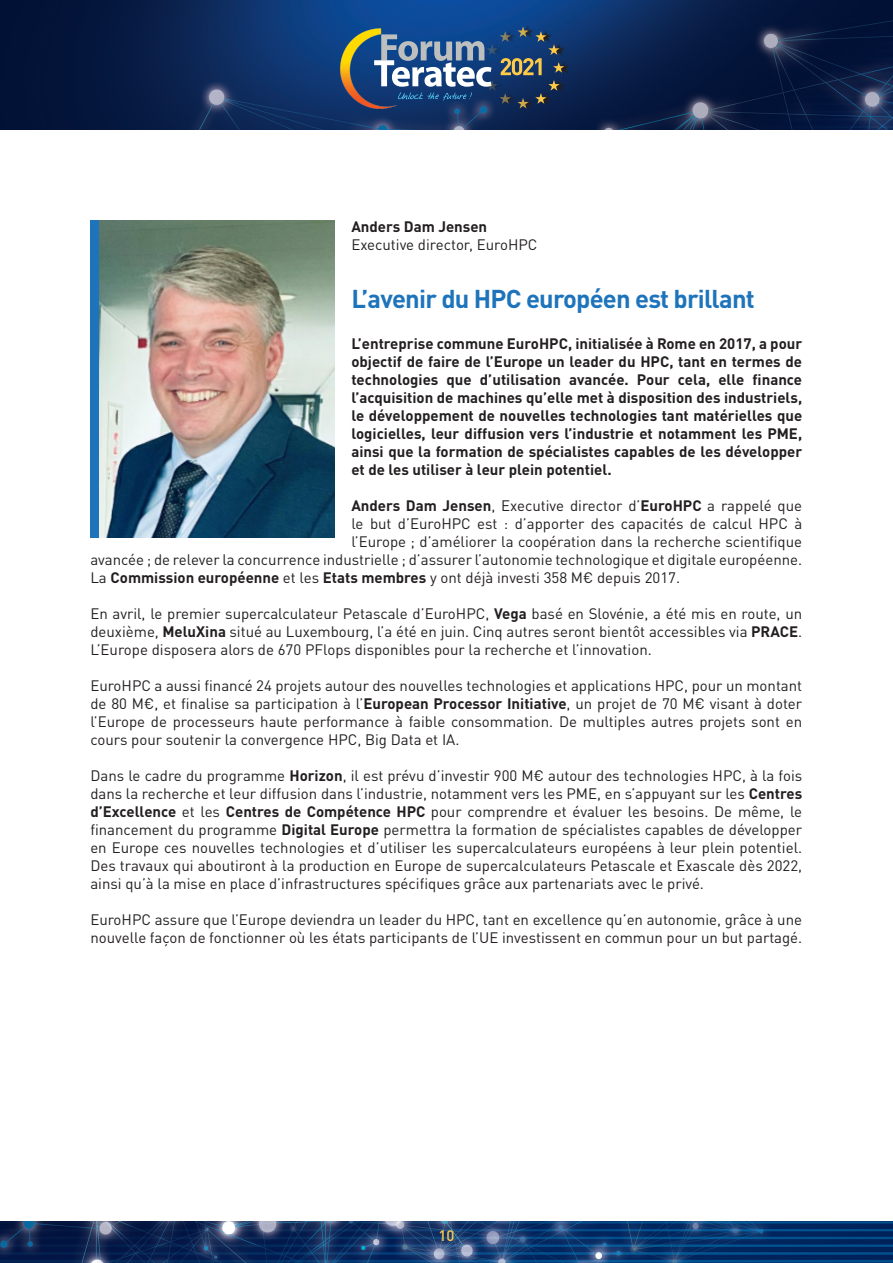
<style>
.page{position:relative;width:893px;height:1263px;background:#fff}
.page>*{position:absolute;margin:0;border:0;box-sizing:border-box;transform-origin:0 0}
.t1{font:700 25.5px "DIN Pro";letter-spacing:-.03em;color:#1e74bb}
.t2{font:15px/18px "DIN Pro";color:#231f20;text-align:justify}
.t3{font:700 15px/18px "DIN Pro";color:#231f20;text-align:justify}
.t4{font:500 15px "DIN Pro";color:#feca47}
.s1{font-weight:700}
</style>
<div class="page">
<img style="left:0;top:0;width:893px;height:130px">
<img style="left:0;top:1221px;width:893px;height:42px">
<svg style="left:490px;top:25px;width:80px;height:85px"></svg>
<svg style="left:415px;top:26px;width:149px;height:83px;background:#38577f"></svg>
<img style="left:329px;top:22px;width:86px;height:88px">
<img style="left:98px;top:220px;width:236px;height:317px">
<div style="left:90px;top:220px;width:8px;height:317px;background:#1e74bb"></div>
<p class="t3" style="left:351px;top:216px;width:137px">Anders Dam Jensen</p>
<p class="t2" style="left:351px;top:234px;width:188px">Executive director, EuroHPC</p>
<p class="t1" style="left:351px;top:277px;width:405px">L’avenir du HPC européen est brillant</p>
<p class="t3" style="left:351px;top:333px;width:452px">L’entreprise commune EuroHPC, initialisée à Rome en 2017, a pour objectif de faire de l’Europe un leader du HPC, tant en termes de technologies que d’utilisation avancée. Pour cela, elle finance l’acquisition de machines qu’elle met à disposition des industriels, le développement de nouvelles technologies tant matérielles que logicielles, leur diffusion vers l’industrie et notamment les PME, ainsi que la formation de spécialistes capables de les développer et de les utiliser à leur plein potentiel.</p>
<p class="t2" style="left:351px;top:495px;width:452px"><span class="s1">Anders Dam Jensen</span>, Executive director d’<span class="s1">EuroHPC</span> a rappelé que</p>
<p class="t2" style="left:351px;top:513px;width:452px">le but d’EuroHPC est : d’apporter des capacités de calcul HPC à</p>
<p class="t2" style="left:351px;top:531px;width:452px">l’Europe ; d’améliorer la coopération dans la recherche scientifique</p>
<p class="t2" style="left:90px;top:549px;width:713px">avancée ; de relever la concurrence industrielle ; d’assurer l’autonomie technologique et digitale européenne.</p>
<p class="t2" style="left:90px;top:567px;width:591px">La <span class="s1">Commission européenne</span> et les <span class="s1">Etats membres</span> y ont déjà investi 358 M€ depuis 2017.</p>
<p class="t2" style="left:90px;top:603px;width:713px">En avril, le premier supercalculateur Petascale d’EuroHPC, <span class="s1">Vega</span> basé en Slovénie, a été mis en route, un deuxième, <span class="s1">MeluXina</span> situé au Luxembourg, l’a été en juin. Cinq autres seront bientôt accessibles via <span class="s1">PRACE</span>.<br>L’Europe disposera alors de 670 PFlops disponibles pour la recherche et l’innovation.</p>
<p class="t2" style="left:90px;top:675px;width:713px">EuroHPC a aussi financé 24 projets autour des nouvelles technologies et applications HPC, pour un montant de 80 M€, et finalise sa participation à l’<span class="s1">European Processor Initiative</span>, un projet de 70 M€ visant à doter l’Europe de processeurs haute performance à faible consommation. De multiples autres projets sont en cours pour soutenir la convergence HPC, Big Data et IA.</p>
<p class="t2" style="left:90px;top:765px;width:713px">Dans le cadre du programme <span class="s1">Horizon</span>, il est prévu d’investir 900 M€ autour des technologies HPC, à la fois dans la recherche et leur diffusion dans l’industrie, notamment vers les PME, en s’appuyant sur les <span class="s1">Centres d’Excellence</span> et les <span class="s1">Centres de Compétence HPC</span> pour comprendre et évaluer les besoins. De même, le financement du programme <span class="s1">Digital Europe</span> permettra la formation de spécialistes capables de développer en Europe ces nouvelles technologies et d’utiliser les supercalculateurs européens à leur plein potentiel.<br>Des travaux qui aboutiront à la production en Europe de supercalculateurs Petascale et Exascale dès 2022, ainsi qu’à la mise en place d’infrastructures spécifiques grâce aux partenariats avec le privé.</p>
<p class="t2" style="left:90px;top:909px;width:713px">EuroHPC assure que l’Europe deviendra un leader du HPC, tant en excellence qu’en autonomie, grâce à une nouvelle façon de fonctionner où les états participants de l’UE investissent en commun pour un but partagé.</p>
<p class="t4" style="left:438px;top:1223px;width:17px">10</p>
</div>
